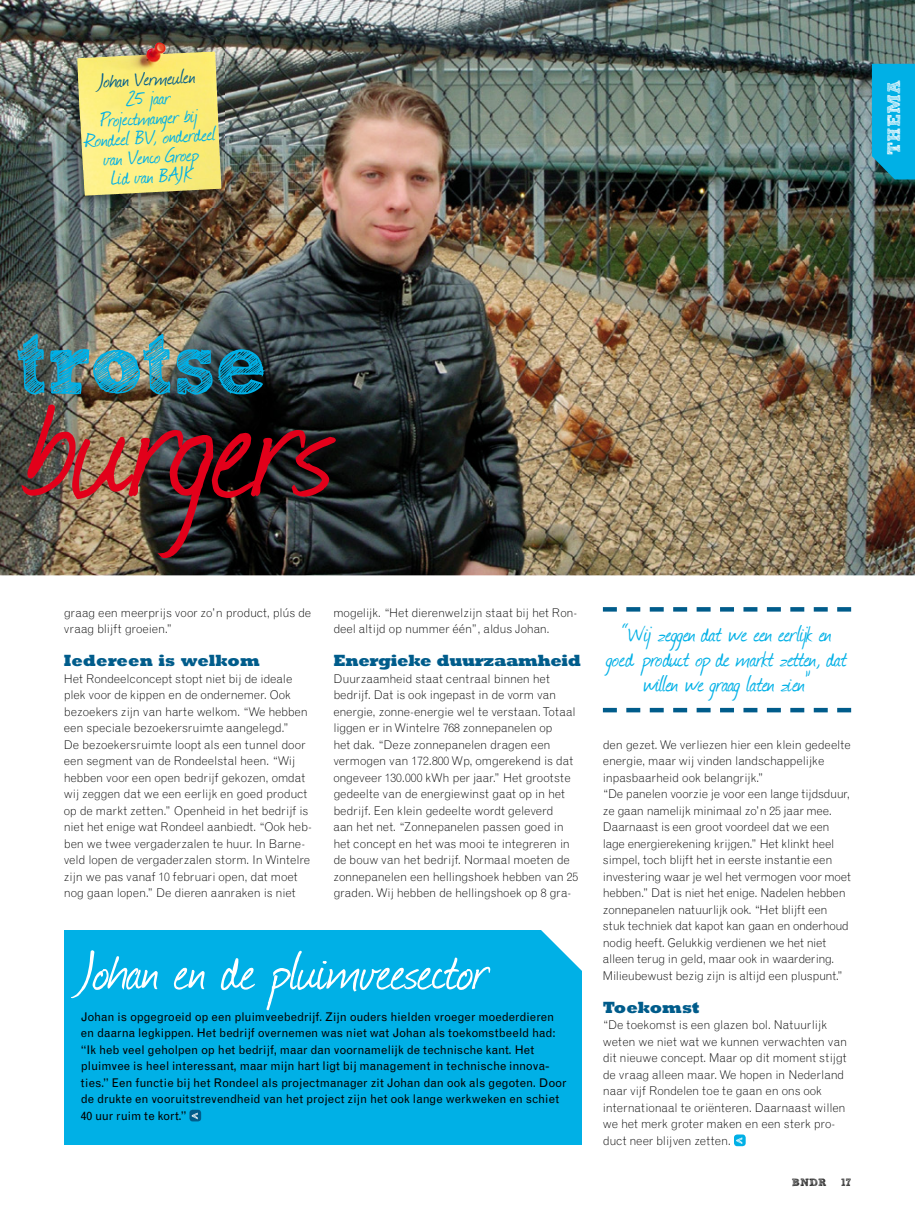
<style>
.page{position:relative;width:915px;height:1212px;background:#fff}
.page>*{position:absolute;margin:0;border:0;box-sizing:border-box;transform-origin:0 0}
.t1{font:187.5px "Journal";letter-spacing:-.01em;color:#e2001a}
.t2{font:700 87px "Sketch Block";letter-spacing:-.01em;color:#00b0e6}
.t3{font:63px "Journal";letter-spacing:-.01em;color:#fff}
.t4{font:27px/24.8px "Journal";letter-spacing:-.015em;color:#00b0e6;text-align:center}
.t5{font:24px/19.5px "Journal";color:#00b0e6;text-align:center}
.t6{font:24px "Journal";color:#005c8b}
.t7{font:700 18px "Sketch Block";color:#fff}
.t8{font:800 16.5px "Rockwell Std";color:#005c8b}
.t9{font:800 16.5px "Rockwell Std";letter-spacing:-.02em;color:#005c8b}
.t10{font:300 12px/16.5px "Grotesque MT Std";letter-spacing:-.015em;color:#000}
.t11{font:12px/16.5px "Grotesque MT Std";letter-spacing:-.005em;color:#000}
.t12{font:700 10.5px "Sketch Block";letter-spacing:.015em;color:#000}
</style>
<div class="page">
<div style="left:64px;top:930px;width:517px;height:215px;background:#00b0e6"></div>
<img style="left:0;top:0;width:914px;height:575px">
<svg style="left:871px;top:64px;width:43px;height:115px;background:#05abdd"></svg>
<div style="left:189px;top:1110px;width:12px;height:11px;background:#005c8b;border-radius:3px"></div>
<svg style="left:191px;top:1113px;width:7px;height:6px"></svg>
<img style="left:65px;top:39px;width:160px;height:169px">
<img style="left:77px;top:42px;width:82px;height:153px">
<svg style="left:733px;top:1134px;width:12px;height:12px"></svg>
<svg style="left:736px;top:1137px;width:6px;height:7px"></svg>
<svg style="left:602px;top:607px;width:248px;height:5px"></svg>
<svg style="left:602px;top:708px;width:248px;height:4px"></svg>
<svg style="left:541px;top:930px;width:41px;height:41px"></svg>
<h3 class="t6" style="left:98px;top:65px;width:98px;rotate:-3deg">Johan Vermeulen</h3>
<h3 class="t5" style="left:82px;top:91px;width:133px;rotate:-3deg">25 jaar<br>Projectmanger bij<br>Rondeel BV, onderdeel van Venco Groep<br>Lid van BAJK</h3>
<h3 class="t7" style="left:882px;top:155px;width:76px;rotate:-90deg">themA</h3>
<h2 class="t2" style="left:16px;top:310px;width:253px">trotse</h2>
<h1 class="t1" style="left:25px;top:314px;width:313px">burgers</h1>
<p class="t10" style="left:64px;top:604px;width:249px">graag een meerprijs voor zo’n product, plús de vraag blijft groeien.”</p>
<h3 class="t8" style="left:64px;top:650px;width:197px">Iedereen is welkom</h3>
<p class="t10" style="left:64px;top:670px;width:250px">Het Rondeelconcept stopt niet bij de ideale plek voor de kippen en de ondernemer. Ook bezoekers zijn van harte welkom. “We hebben een speciale bezoekersruimte aangelegd.”<br>De bezoekersruimte loopt als een tunnel door een segment van de Rondeelstal heen. “Wij hebben voor een open bedrijf gekozen, omdat wij zeggen dat we een eerlijk en goed product op de markt zetten.” Openheid in het bedrijf is niet het enige wat Rondeel aanbiedt. “Ook heb&shy;ben we twee vergaderzalen te huur. In Barne&shy;veld lopen de vergaderzalen storm. In Wintelre zijn we pas vanaf 10 februari open, dat moet nog gaan lopen.” De dieren aanraken is niet</p>
<p class="t10" style="left:333px;top:604px;width:245px">mogelijk. “Het dierenwelzijn staat bij het Ron&shy;deel altijd op nummer één”, aldus Johan.</p>
<h3 class="t9" style="left:333px;top:650px;width:249px">Energieke duurzaamheid</h3>
<p class="t10" style="left:333px;top:670px;width:246px">Duurzaamheid staat centraal binnen het bedrijf. Dat is ook ingepast in de vorm van energie, zonne-energie wel te verstaan. Totaal liggen er in Wintelre 768 zonnepanelen op<br>het dak. “Deze zonnepanelen dragen een vermogen van 172.800 Wp, omgerekend is dat ongeveer 130.000 kWh per jaar.” Het grootste gedeelte van de energiewinst gaat op in het bedrijf. Een klein gedeelte wordt geleverd<br>aan het net. “Zonnepanelen passen goed in het concept en het was mooi te integreren in de bouw van het bedrijf. Normaal moeten de zonnepanelen een hellingshoek hebben van 25 graden. Wij hebben de hellingshoek op 8 gra-</p>
<h3 class="t3" style="left:81px;top:928px;width:408px">Johan en de pluimveesector</h3>
<p class="t11" style="left:81px;top:1008px;width:487px">Johan is opgegroeid op een pluimveebedrijf. Zijn ouders hielden vroeger moederdieren en daarna legkippen. Het bedrijf overnemen was niet wat Johan als toekomstbeeld had: “Ik heb veel geholpen op het bedrijf, maar dan voornamelijk de technische kant. Het pluimvee is heel interessant, maar mijn hart ligt bij management in technische innova&shy;ties.” Een functie bij het Rondeel als projectmanager zit Johan dan ook als gegoten. Door de drukte en vooruitstrevendheid van het project zijn het ook lange werkweken en schiet 40 uur ruim te kort.”</p>
<h3 class="t4" style="left:606px;top:621px;width:242px">“Wij zeggen dat we een eerlijk en goed product op de markt zetten, dat willen we graag laten zien”</h3>
<p class="t10" style="left:602px;top:736px;width:250px">den gezet. We verliezen hier een klein gedeelte energie, maar wij vinden landschappelijke inpasbaarheid ook belangrijk.”<br>“De panelen voorzie je voor een lange tijdsduur, ze gaan namelijk minimaal zo’n 25 jaar mee.<br>Daarnaast is een groot voordeel dat we een lage energierekening krijgen.” Het klinkt heel simpel, toch blijft het in eerste instantie een investering waar je wel het vermogen voor moet hebben.” Dat is niet het enige. Nadelen hebben zonnepanelen natuurlijk ook. “Het blijft een stuk techniek dat kapot kan gaan en onderhoud nodig heeft. Gelukkig verdienen we het niet alleen terug in geld, maar ook in waardering.<br>Milieubewust bezig zijn is altijd een pluspunt.”</p>
<h3 class="t8" style="left:602px;top:997px;width:98px">Toekomst</h3>
<p class="t10" style="left:602px;top:1017px;width:246px">“De toekomst is een glazen bol. Natuurlijk weten we niet wat we kunnen verwachten van dit nieuwe concept. Maar op dit moment stijgt de vraag alleen maar. We hopen in Nederland naar vijf Rondelen toe te gaan en ons ook internationaal te oriënteren. Daarnaast willen we het merk groter maken en een sterk pro&shy;duct neer blijven zetten.</p>
<p class="t12" style="left:791px;top:1176px;width:36px">BNDR</p>
<p class="t12" style="left:840px;top:1176px;width:12px">17</p>
</div>
